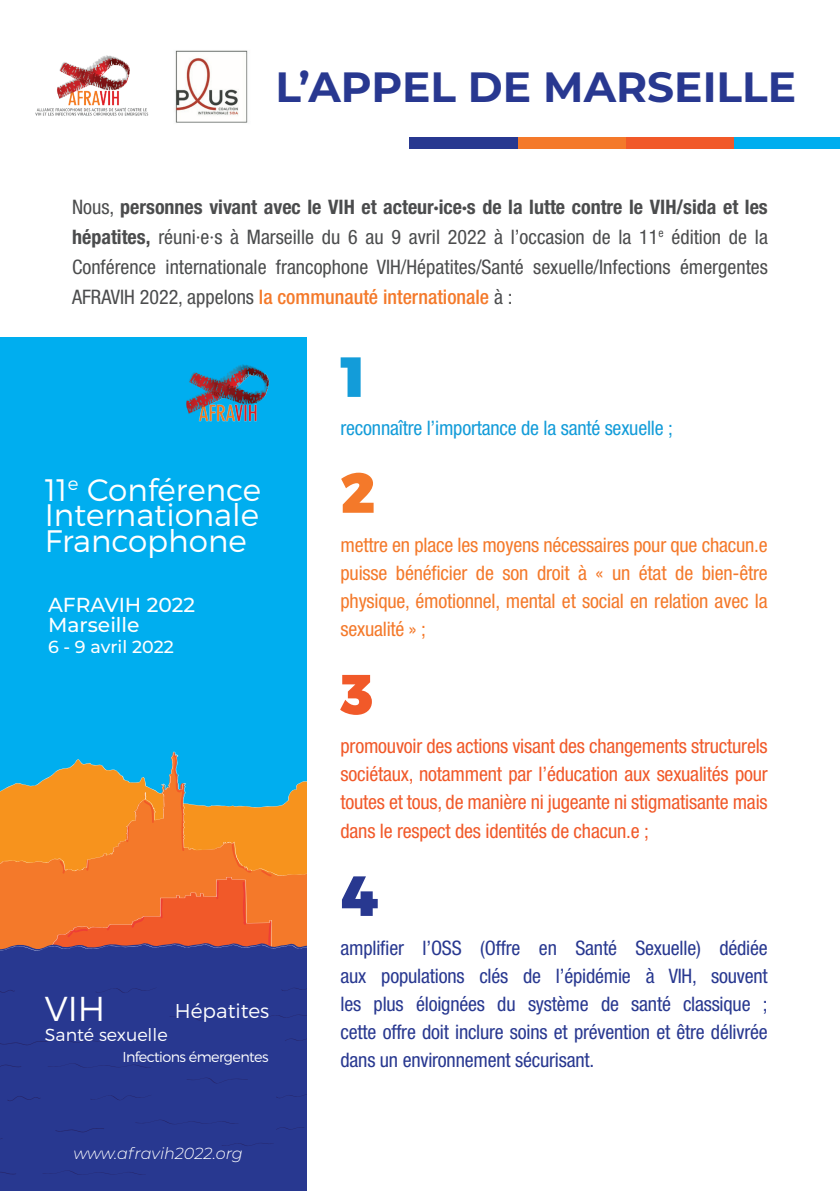
<style>
.page{position:relative;width:840px;height:1191px;background:#fff}
.page>*{position:absolute;margin:0;border:0;box-sizing:border-box;transform-origin:0 0}
.t1{font:900 56.4px "Montserrat";color:#139cd9}
.t2{font:900 56.4px "Montserrat";color:#f4792a}
.t3{font:900 56.4px "Montserrat";color:#f15929}
.t4{font:900 56.4px "Montserrat";color:#283890}
.t5{font:700 42.2px "Montserrat";color:#283890}
.t6{font:300 34.6px "Montserrat";color:#fff}
.t7{font:300 31px/25.4px "Montserrat";color:#fff;text-align:justify}
.t8{font:500 20.2px/20.2px "Montserrat";color:#fff}
.t9{font:condensed 20px/30px "Helvetica Neue LT Std";color:#4b4c4d;text-align:justify}
.t10{font:condensed 20px/28px "Helvetica Neue LT Std";letter-spacing:-.01em;color:#283890;text-align:justify}
.t11{font:condensed 20px/28px "Helvetica Neue LT Std";letter-spacing:-.01em;color:#f15929;text-align:justify}
.t12{font:condensed 20px/28px "Helvetica Neue LT Std";letter-spacing:-.01em;color:#f4792a;text-align:justify}
.t13{font:condensed 20px "Helvetica Neue LT Std";letter-spacing:-.01em;color:#139cd9}
.t14{font:300 20px "Montserrat";color:#fff}
.t15{font:300 17.6px "Montserrat";color:#fff}
.t16{font:500 17.4px "Montserrat";letter-spacing:-.005em;color:#fff}
.t17{font:italic 300 16px "Montserrat";color:#fff}
.t18{font:300 14.4px "Montserrat";letter-spacing:-.04em;color:#fff}
.s1{font-weight:700}
.s2{font-weight:500;color:#f4792a}
</style>
<div class="page">
<div style="left:0;top:338px;width:307px;height:818px;background:#00aeef"></div>
<div style="left:0;top:951px;width:307px;height:240px;background:#283890"></div>
<svg style="left:0;top:751px;width:307px;height:200px"></svg>
<svg style="left:0;top:988px;width:15px;height:6px"></svg>
<svg style="left:95px;top:987px;width:62px;height:6px"></svg>
<svg style="left:281px;top:986px;width:26px;height:5px"></svg>
<svg style="left:285px;top:1038px;width:22px;height:3px"></svg>
<svg style="left:169px;top:1014px;width:62px;height:6px"></svg>
<svg style="left:259px;top:1014px;width:48px;height:4px"></svg>
<svg style="left:0;top:1038px;width:51px;height:7px"></svg>
<svg style="left:61px;top:1040px;width:40px;height:3px"></svg>
<svg style="left:0;top:1064px;width:21px;height:4px"></svg>
<svg style="left:47px;top:1063px;width:104px;height:4px"></svg>
<svg style="left:135px;top:1119px;width:104px;height:5px"></svg>
<svg style="left:7px;top:1095px;width:34px;height:6px"></svg>
<svg style="left:90px;top:1094px;width:61px;height:6px"></svg>
<svg style="left:276px;top:1093px;width:31px;height:5px"></svg>
<svg style="left:276px;top:1126px;width:28px;height:3px"></svg>
<svg style="left:114px;top:1144px;width:47px;height:4px"></svg>
<svg style="left:186px;top:1077px;width:62px;height:6px"></svg>
<svg style="left:221px;top:1142px;width:53px;height:4px"></svg>
<svg style="left:55px;top:1127px;width:49px;height:5px"></svg>
<svg style="left:0;top:1171px;width:16px;height:4px"></svg>
<svg style="left:42px;top:1170px;width:104px;height:5px"></svg>
<img style="left:186px;top:364px;width:84px;height:58px">
<div style="left:517px;top:137px;width:108px;height:12px;background:#f4792a"></div>
<div style="left:625px;top:137px;width:109px;height:12px;background:#f15929"></div>
<div style="left:734px;top:137px;width:105px;height:12px;background:#00aeef"></div>
<div style="left:408px;top:137px;width:109px;height:12px;background:#283890"></div>
<img style="left:175px;top:50px;width:73px;height:73px">
<img style="left:35px;top:55px;width:114px;height:61px">
<h2 class="t5" style="left:275px;top:57px;width:522px">L’APPEL DE MARSEILLE</h2>
<p class="t9" style="left:72px;top:192px;width:697px">Nous, <span class="s1">personnes vivant avec le VIH et acteur·ice·s de la lutte contre le VIH/sida et les hépatites,</span> réuni·e·s à Marseille du 6 au 9 avril 2022 à l’occasion de la 11<sup>e</sup> édition de la Conférence internationale francophone VIH/Hépatites/Santé sexuelle/Infections émergentes AFRAVIH 2022, appelons <span class="s2">la communauté internationale</span> à :</p>
<h3 class="t7" style="left:45px;top:476px;width:218px">11<sup>e</sup> Conférence Internationale Francophone</h3>
<p class="t8" style="left:48px;top:594px;width:148px">AFRAVIH 2022<br>Marseille</p>
<p class="t16" style="left:48px;top:634px;width:127px">6 - 9 avril 2022</p>
<h3 class="t6" style="left:45px;top:987px;width:62px">VIH</h3>
<p class="t14" style="left:175px;top:999px;width:96px">Hépatites</p>
<p class="t15" style="left:45px;top:1024px;width:124px">Santé sexuelle</p>
<p class="t18" style="left:122px;top:1047px;width:148px">Infections émergentes</p>
<p class="t17" style="left:73px;top:1142px;width:171px">www.afravih2022.org</p>
<h1 class="t1" style="left:340px;top:329px;width:26px">1</h1>
<p class="t13" style="left:340px;top:416px;width:333px">reconnaître l’importance de la santé sexuelle ;</p>
<h1 class="t2" style="left:340px;top:445px;width:36px">2</h1>
<p class="t12" style="left:340px;top:530px;width:428px">mettre en place les moyens nécessaires pour que chacun.e puisse bénéficier de son droit à « un état de bien-être physique, émotionnel, mental et social en relation avec la sexualité » ;</p>
<h1 class="t3" style="left:340px;top:647px;width:34px">3</h1>
<p class="t11" style="left:340px;top:732px;width:428px">promouvoir des actions visant des changements structurels sociétaux, notamment par l’éducation aux sexualités pour toutes et tous, de manière ni jugeante ni stigmatisante mais dans le respect des identités de chacun.e ;</p>
<h1 class="t4" style="left:340px;top:848px;width:39px">4</h1>
<p class="t10" style="left:340px;top:933px;width:428px">amplifier l’OSS (Offre en Santé Sexuelle) dédiée aux populations clés de l’épidémie à VIH, souvent les plus éloignées du système de santé classique ; cette offre doit inclure soins et prévention et être délivrée dans un environnement sécurisant.</p>
</div>
